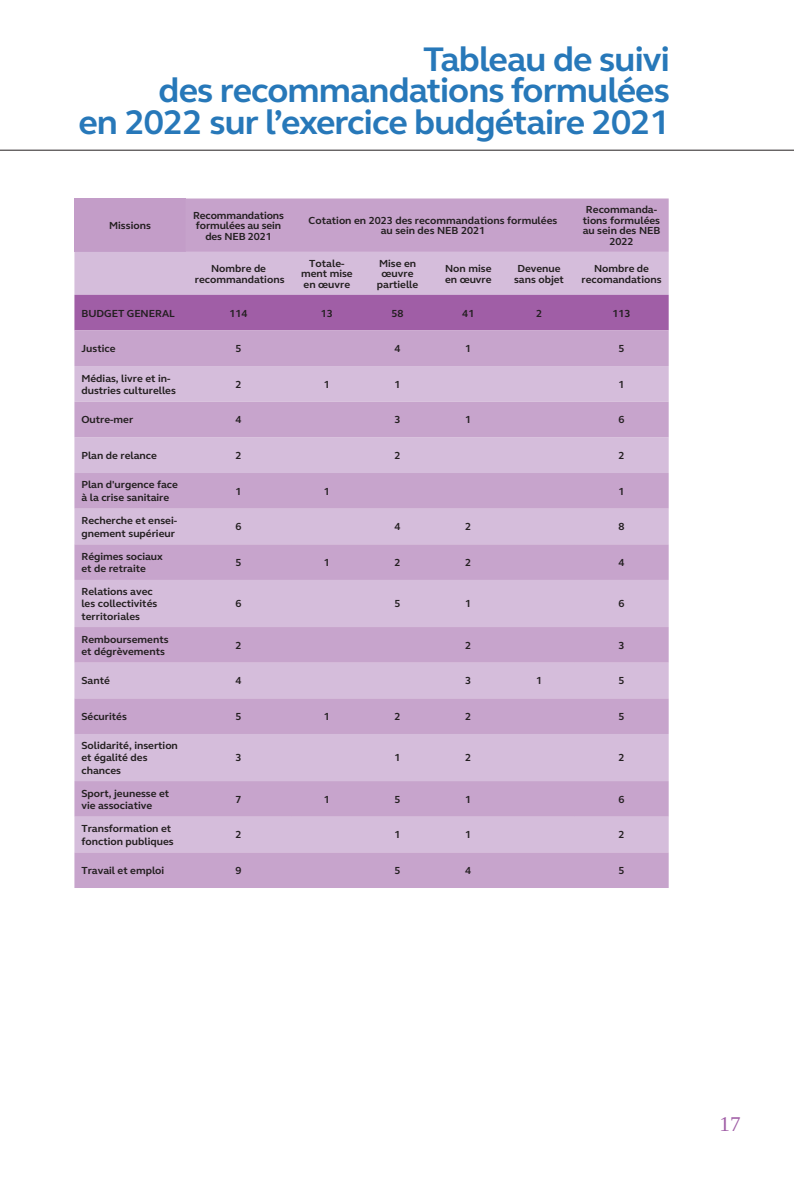
<style>
.page{position:relative;width:794px;height:1191px;background:#fff}
.page>*{position:absolute;margin:0;border:0;box-sizing:border-box;transform-origin:0 0}
.En-Tête_page_Impaire{font:700 35px/31.5px "FS Elliot";letter-spacing:-.025em;color:#2778b9;text-align:right}
.t1{font:21px "Liberation Serif";color:#a05ea6}
.Sous-Sous-Titre{font:700 10.5px/10.5px "FS Elliot";color:#231f20}
.Tableau{font:700 10.5px "FS Elliot";color:#231f20}
</style>
<div class="page">
<hr style="left:0;top:150px;width:794px;height:1px;background:#231f20">
<div style="left:74px;top:198px;width:112px;height:54px;background:#c39dc8"></div>
<div style="left:186px;top:198px;width:482px;height:54px;background:#c6a2cb"></div>
<div style="left:74px;top:252px;width:594px;height:43px;background:#d5bddb"></div>
<div style="left:74px;top:295px;width:594px;height:35px;background:#a05ea6"></div>
<svg style="left:74px;top:330px;width:594px;height:558px;background:#ceb0d3"></svg>
<p class="En-Tête_page_Impaire" style="left:79px;top:43px;width:593px">Tableau de suivi<br>des recommandations formulées<br>en 2022 sur l’exercice budgétaire 2021</p>
<p class="Sous-Sous-Titre" style="left:109px;top:220px;width:43px">Missions</p>
<p class="Sous-Sous-Titre" style="left:193px;top:210px;width:92px;text-align:center">Recommandations formulées au sein des NEB 2021</p>
<p class="Sous-Sous-Titre" style="left:309px;top:215px;width:250px;text-align:center">Cotation en 2023 des recommandations formulées au sein des NEB 2021</p>
<p class="Sous-Sous-Titre" style="left:582px;top:204px;width:79px;text-align:center">Recommanda&shy;tions formulées au sein des NEB<br>2022</p>
<p class="Sous-Sous-Titre" style="left:195px;top:263px;width:91px;text-align:center">Nombre de recommandations</p>
<p class="Sous-Sous-Titre" style="left:301px;top:258px;width:53px;text-align:center">Totale&shy;ment mise en œuvre</p>
<p class="Sous-Sous-Titre" style="left:377px;top:258px;width:43px;text-align:center">Mise en œuvre partielle</p>
<p class="Sous-Sous-Titre" style="left:445px;top:263px;width:48px">Non mise en œuvre</p>
<p class="Sous-Sous-Titre" style="left:514px;top:263px;width:51px;text-align:center">Devenue sans objet</p>
<p class="Sous-Sous-Titre" style="left:581px;top:263px;width:81px;text-align:center">Nombre de recomandations</p>
<p class="Sous-Sous-Titre" style="left:81px;top:307px;width:95px">BUDGET GENERAL</p>
<p class="Tableau" style="left:229px;top:306px;width:20px">114</p>
<p class="Tableau" style="left:321px;top:306px;width:14px">13</p>
<p class="Tableau" style="left:391px;top:306px;width:14px">58</p>
<p class="Tableau" style="left:462px;top:306px;width:14px">41</p>
<p class="Tableau" style="left:536px;top:306px;width:8px">2</p>
<p class="Tableau" style="left:612px;top:306px;width:20px">113</p>
<p class="Sous-Sous-Titre" style="left:81px;top:343px;width:36px">Justice</p>
<p class="Sous-Sous-Titre" style="left:235px;top:343px;width:8px">5</p>
<p class="Sous-Sous-Titre" style="left:394px;top:343px;width:8px">4</p>
<p class="Sous-Sous-Titre" style="left:465px;top:343px;width:8px">1</p>
<p class="Sous-Sous-Titre" style="left:618px;top:343px;width:8px">5</p>
<p class="Sous-Sous-Titre" style="left:81px;top:371px;width:96px;line-height:12.6px">Médias, livre et in&shy;dustries culturelles</p>
<p class="Sous-Sous-Titre" style="left:235px;top:379px;width:8px">2</p>
<p class="Sous-Sous-Titre" style="left:324px;top:379px;width:8px">1</p>
<p class="Sous-Sous-Titre" style="left:394px;top:379px;width:8px">1</p>
<p class="Sous-Sous-Titre" style="left:618px;top:379px;width:8px">1</p>
<p class="Sous-Sous-Titre" style="left:81px;top:414px;width:53px">Outre-mer</p>
<p class="Sous-Sous-Titre" style="left:235px;top:414px;width:8px">4</p>
<p class="Sous-Sous-Titre" style="left:394px;top:414px;width:8px">3</p>
<p class="Sous-Sous-Titre" style="left:465px;top:414px;width:8px">1</p>
<p class="Sous-Sous-Titre" style="left:618px;top:414px;width:8px">6</p>
<p class="Sous-Sous-Titre" style="left:81px;top:450px;width:77px">Plan de relance</p>
<p class="Sous-Sous-Titre" style="left:235px;top:450px;width:8px">2</p>
<p class="Sous-Sous-Titre" style="left:394px;top:450px;width:8px">2</p>
<p class="Sous-Sous-Titre" style="left:618px;top:450px;width:8px">2</p>
<p class="Sous-Sous-Titre" style="left:81px;top:478px;width:98px;line-height:12.6px">Plan d'urgence face à la crise sanitaire</p>
<p class="Sous-Sous-Titre" style="left:235px;top:486px;width:8px">1</p>
<p class="Sous-Sous-Titre" style="left:324px;top:486px;width:8px">1</p>
<p class="Sous-Sous-Titre" style="left:618px;top:486px;width:8px">1</p>
<p class="Sous-Sous-Titre" style="left:81px;top:514px;width:97px;line-height:12.6px">Recherche et ensei&shy;gnement supérieur</p>
<p class="Sous-Sous-Titre" style="left:235px;top:521px;width:8px">6</p>
<p class="Sous-Sous-Titre" style="left:394px;top:521px;width:8px">4</p>
<p class="Sous-Sous-Titre" style="left:465px;top:521px;width:8px">2</p>
<p class="Sous-Sous-Titre" style="left:618px;top:521px;width:8px">8</p>
<p class="Sous-Sous-Titre" style="left:81px;top:550px;width:83px;line-height:12.6px">Régimes sociaux et de retraite</p>
<p class="Sous-Sous-Titre" style="left:235px;top:557px;width:8px">5</p>
<p class="Sous-Sous-Titre" style="left:324px;top:557px;width:8px">1</p>
<p class="Sous-Sous-Titre" style="left:394px;top:557px;width:8px">2</p>
<p class="Sous-Sous-Titre" style="left:465px;top:557px;width:8px">2</p>
<p class="Sous-Sous-Titre" style="left:618px;top:557px;width:8px">4</p>
<p class="Sous-Sous-Titre" style="left:81px;top:585px;width:77px;line-height:12.6px">Relations avec les collectivités territoriales</p>
<p class="Sous-Sous-Titre" style="left:235px;top:598px;width:8px">6</p>
<p class="Sous-Sous-Titre" style="left:394px;top:598px;width:8px">5</p>
<p class="Sous-Sous-Titre" style="left:465px;top:598px;width:8px">1</p>
<p class="Sous-Sous-Titre" style="left:618px;top:598px;width:8px">6</p>
<p class="Sous-Sous-Titre" style="left:81px;top:632px;width:89px;line-height:12.6px">Remboursements et dégrèvements</p>
<p class="Sous-Sous-Titre" style="left:235px;top:640px;width:8px">2</p>
<p class="Sous-Sous-Titre" style="left:465px;top:640px;width:8px">2</p>
<p class="Sous-Sous-Titre" style="left:618px;top:640px;width:8px">3</p>
<p class="Sous-Sous-Titre" style="left:81px;top:675px;width:30px">Santé</p>
<p class="Sous-Sous-Titre" style="left:235px;top:675px;width:8px">4</p>
<p class="Sous-Sous-Titre" style="left:465px;top:675px;width:8px">3</p>
<p class="Sous-Sous-Titre" style="left:536px;top:675px;width:8px">1</p>
<p class="Sous-Sous-Titre" style="left:618px;top:675px;width:8px">5</p>
<p class="Sous-Sous-Titre" style="left:81px;top:711px;width:47px">Sécurités</p>
<p class="Sous-Sous-Titre" style="left:235px;top:711px;width:8px">5</p>
<p class="Sous-Sous-Titre" style="left:324px;top:711px;width:8px">1</p>
<p class="Sous-Sous-Titre" style="left:394px;top:711px;width:8px">2</p>
<p class="Sous-Sous-Titre" style="left:465px;top:711px;width:8px">2</p>
<p class="Sous-Sous-Titre" style="left:618px;top:711px;width:8px">5</p>
<p class="Sous-Sous-Titre" style="left:81px;top:739px;width:98px;line-height:12.6px">Solidarité, insertion et égalité des chances</p>
<p class="Sous-Sous-Titre" style="left:235px;top:752px;width:8px">3</p>
<p class="Sous-Sous-Titre" style="left:394px;top:752px;width:8px">1</p>
<p class="Sous-Sous-Titre" style="left:465px;top:752px;width:8px">2</p>
<p class="Sous-Sous-Titre" style="left:618px;top:752px;width:8px">2</p>
<p class="Sous-Sous-Titre" style="left:81px;top:786px;width:89px;line-height:12.6px">Sport, jeunesse et vie associative</p>
<p class="Sous-Sous-Titre" style="left:235px;top:794px;width:8px">7</p>
<p class="Sous-Sous-Titre" style="left:324px;top:794px;width:8px">1</p>
<p class="Sous-Sous-Titre" style="left:394px;top:794px;width:8px">5</p>
<p class="Sous-Sous-Titre" style="left:465px;top:794px;width:8px">1</p>
<p class="Sous-Sous-Titre" style="left:618px;top:794px;width:8px">6</p>
<p class="Sous-Sous-Titre" style="left:81px;top:822px;width:94px;line-height:12.6px">Transformation et fonction publiques</p>
<p class="Sous-Sous-Titre" style="left:235px;top:829px;width:8px">2</p>
<p class="Sous-Sous-Titre" style="left:394px;top:829px;width:8px">1</p>
<p class="Sous-Sous-Titre" style="left:465px;top:829px;width:8px">1</p>
<p class="Sous-Sous-Titre" style="left:618px;top:829px;width:8px">2</p>
<p class="Sous-Sous-Titre" style="left:81px;top:865px;width:84px">Travail et emploi</p>
<p class="Sous-Sous-Titre" style="left:235px;top:865px;width:8px">9</p>
<p class="Sous-Sous-Titre" style="left:394px;top:865px;width:8px">5</p>
<p class="Sous-Sous-Titre" style="left:465px;top:865px;width:8px">4</p>
<p class="Sous-Sous-Titre" style="left:618px;top:865px;width:8px">5</p>
<h2 class="t1" style="left:719px;top:1110px;width:22px">17</h2>
</div>
